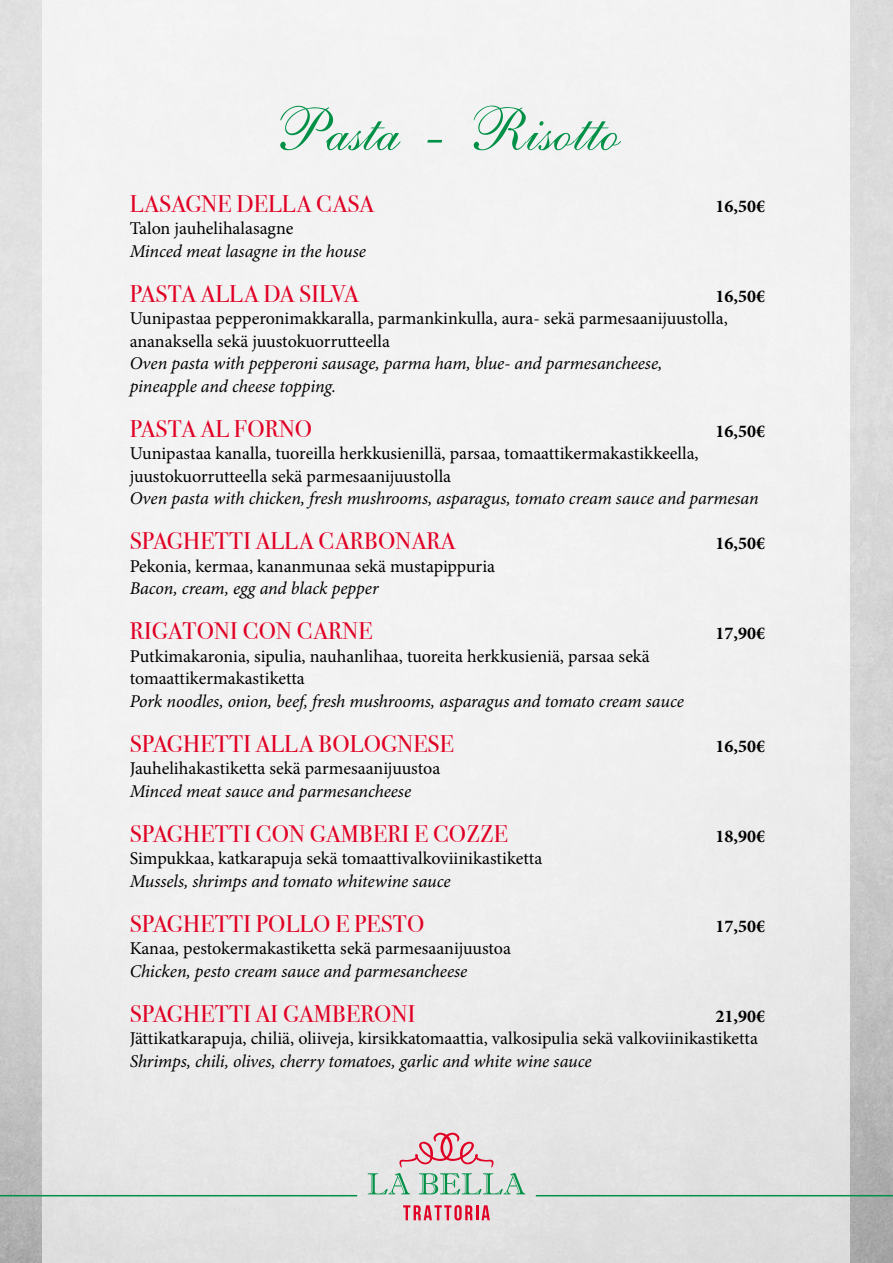
<style>
.page{position:relative;width:893px;height:1263px;background:#fff}
.page>*{position:absolute;margin:0;border:0;box-sizing:border-box;transform-origin:0 0}
.t1{font:60px "ALS Script";color:#009147}
.t2{font:24px "Bodoni Svty Two ITCTT Book";letter-spacing:.01em;color:#e00024}
.t3{font:18px/22.5px "Minion Pro";color:#000}
.t4{font:italic 18px/22.5px "Minion Pro";letter-spacing:-.005em;color:#000}
.t5{font:700 18px "Minion Pro";color:#000}
</style>
<div class="page">
<img style="left:0;top:0;width:893px;height:1263px">
<div style="left:43px;top:0;width:807px;height:1263px;background:linear-gradient(to bottom,#f7f6f7,#e6e6e6)"></div>
<svg style="left:368px;top:1173px;width:42px;height:21px"></svg>
<svg style="left:419px;top:1173px;width:106px;height:21px;background:#aed0be"></svg>
<svg style="left:399px;top:1133px;width:95px;height:34px;background:#e4bcc2"></svg>
<svg style="left:403px;top:1205px;width:87px;height:15px"></svg>
<hr style="left:536px;top:1195px;width:357px;height:1px;background:#009147">
<hr style="left:0;top:1195px;width:357px;height:1px;background:#009147">
<h1 class="t1" style="left:272px;top:104px;width:350px">Pasta - Risotto</h1>
<h2 class="t2" style="left:130px;top:189px;width:246px">LASAGNE DELLA CASA</h2>
<p class="t5" style="left:715px;top:193px;width:51px">16,50€</p>
<p class="t3" style="left:130px;top:217px;width:165px">Talon jauhelihalasagne</p>
<p class="t4" style="left:130px;top:240px;width:238px">Minced meat lasagne in the house</p>
<h2 class="t2" style="left:130px;top:279px;width:230px">PASTA ALLA DA SILVA</h2>
<p class="t5" style="left:715px;top:283px;width:51px">16,50€</p>
<p class="t3" style="left:130px;top:307px;width:600px">Uunipastaa pepperonimakkaralla, parmankinkulla, aura- sekä parmesaanijuustolla, ananaksella sekä juustokuorrutteella</p>
<p class="t4" style="left:130px;top:353px;width:534px">Oven pasta with pepperoni sausage, parma ham, blue- and parmesancheese, pineapple and cheese topping.</p>
<h2 class="t2" style="left:130px;top:414px;width:184px">PASTA AL FORNO</h2>
<p class="t5" style="left:715px;top:418px;width:51px">16,50€</p>
<p class="t3" style="left:130px;top:442px;width:571px">Uunipastaa kanalla, tuoreilla herkkusienillä, parsaa, tomaattikermakastikkeella, juustokuorrutteella sekä parmesaanijuustolla</p>
<p class="t4" style="left:130px;top:488px;width:631px">Oven pasta with chicken, fresh mushrooms, asparagus, tomato cream sauce and parmesan</p>
<h2 class="t2" style="left:130px;top:527px;width:327px">SPAGHETTI ALLA CARBONARA</h2>
<p class="t5" style="left:715px;top:531px;width:51px">16,50€</p>
<p class="t3" style="left:130px;top:555px;width:367px">Pekonia, kermaa, kananmunaa sekä mustapippuria</p>
<p class="t4" style="left:130px;top:578px;width:250px">Bacon, cream, egg and black pepper</p>
<h2 class="t2" style="left:130px;top:617px;width:244px">RIGATONI CON CARNE</h2>
<p class="t5" style="left:715px;top:621px;width:51px">17,90€</p>
<p class="t3" style="left:130px;top:645px;width:522px">Putkimakaronia, sipulia, nauhanlihaa, tuoreita herkkusieniä, parsaa sekä tomaattikermakastiketta</p>
<p class="t4" style="left:130px;top:690px;width:556px">Pork noodles, onion, beef, fresh mushrooms, asparagus and tomato cream sauce</p>
<h2 class="t2" style="left:130px;top:729px;width:326px">SPAGHETTI ALLA BOLOGNESE</h2>
<p class="t5" style="left:715px;top:733px;width:51px">16,50€</p>
<p class="t3" style="left:130px;top:757px;width:312px">Jauhelihakastiketta sekä parmesaanijuustoa</p>
<p class="t4" style="left:130px;top:780px;width:283px">Minced meat sauce and parmesancheese</p>
<h2 class="t2" style="left:130px;top:819px;width:380px">SPAGHETTI CON GAMBERI E COZZE</h2>
<p class="t5" style="left:715px;top:823px;width:51px">18,90€</p>
<p class="t3" style="left:130px;top:847px;width:414px">Simpukkaa, katkarapuja sekä tomaattivalkoviinikastiketta</p>
<p class="t4" style="left:130px;top:870px;width:322px">Mussels, shrimps and tomato whitewine sauce</p>
<h2 class="t2" style="left:130px;top:909px;width:296px">SPAGHETTI POLLO E PESTO</h2>
<p class="t5" style="left:715px;top:913px;width:51px">17,50€</p>
<p class="t3" style="left:130px;top:937px;width:383px">Kanaa, pestokermakastiketta sekä parmesaanijuustoa</p>
<p class="t4" style="left:130px;top:960px;width:339px">Chicken, pesto cream sauce and parmesancheese</p>
<h2 class="t2" style="left:130px;top:999px;width:287px">SPAGHETTI AI GAMBERONI</h2>
<p class="t5" style="left:715px;top:1003px;width:51px">21,90€</p>
<p class="t3" style="left:130px;top:1027px;width:630px">Jättikatkarapuja, chiliä, oliiveja, kirsikkatomaattia, valkosipulia sekä valkoviinikastiketta</p>
<p class="t4" style="left:130px;top:1050px;width:463px">Shrimps, chili, olives, cherry tomatoes, garlic and white wine sauce</p>
</div>
